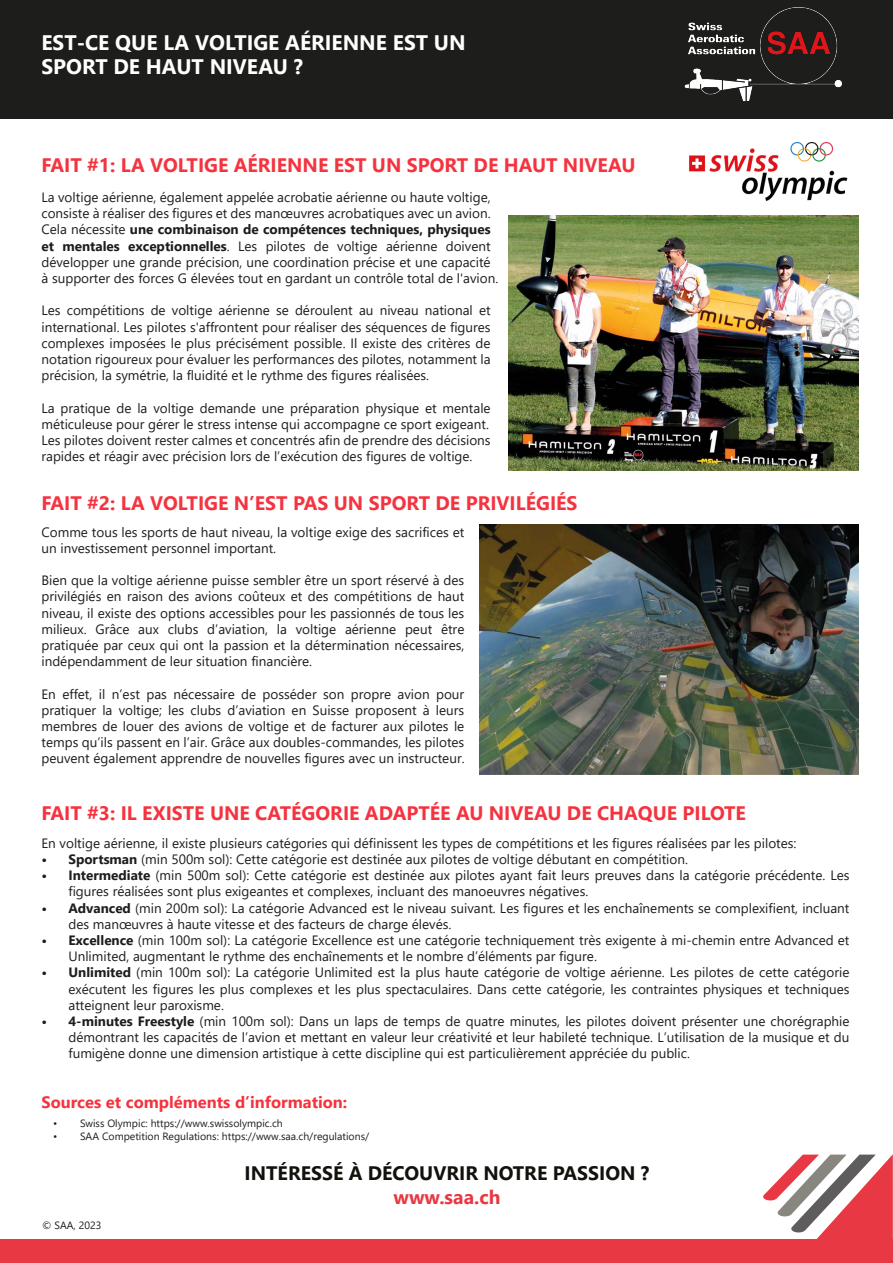
<style>
.page{position:relative;width:893px;height:1263px;background:#fff}
.page>*{position:absolute;margin:0;border:0;box-sizing:border-box;transform-origin:0 0}
.t1{font:700 21px/24px "Segoe UI";color:#fff}
.t2{font:700 19.5px "Segoe UI";color:#f5333f}
.t3{font:700 19.5px "Segoe UI";color:#13110c}
.t4{font:700 19.5px "Segoe UI";color:#e83843}
.t5{font:700 16.5px "Segoe UI";color:#f5333f}
.t6{font:13.5px/16.2px "Segoe UI";color:#1d1d1b}
.t7{font:10.5px "Segoe UI";color:#1d1d1b}
.s1{font-weight:700}
</style>
<div class="page">
<div style="left:0;top:1240px;width:893px;height:23px;background:#e83843"></div>
<svg style="left:762px;top:1154px;width:130px;height:86px"></svg>
<hr style="left:892px;top:1154px;width:1px;height:86px;background:#e83843">
<div style="left:0;top:0;width:893px;height:119px;background:#1d1d1b"></div>
<img style="left:684px;top:7px;width:158px;height:95px">
<img style="left:690px;top:142px;width:157px;height:59px">
<img style="left:479px;top:525px;width:379px;height:249px">
<img style="left:508px;top:215px;width:350px;height:255px">
<h1 class="t1" style="left:41px;top:29px;width:426px">EST-CE QUE LA VOLTIGE AÉRIENNE EST UN<br>SPORT DE HAUT NIVEAU ?</h1>
<h2 class="t2" style="left:41px;top:146px;width:596px">FAIT #1: LA VOLTIGE AÉRIENNE EST UN SPORT DE HAUT NIVEAU</h2>
<p class="t6" style="left:41px;top:188px;width:458px">La voltige aérienne, également appelée acrobatie aérienne ou haute voltige, consiste à réaliser des figures et des manœuvres acrobatiques avec un avion.<br>Cela nécessite <span class="s1">une combinaison de compétences techniques, physiques et mentales exceptionnelles</span>. Les pilotes de voltige aérienne doivent développer une grande précision, une coordination précise et une capacité à supporter des forces G élevées tout en gardant un contrôle total de l'avion.</p>
<p class="t6" style="left:41px;top:301px;width:451px;text-align:justify">Les compétitions de voltige aérienne se déroulent au niveau national et international. Les pilotes s'affrontent pour réaliser des séquences de figures complexes imposées le plus précisément possible. Il existe des critères de notation rigoureux pour évaluer les performances des pilotes, notamment la précision, la symétrie, la fluidité et le rythme des figures réalisées.</p>
<p class="t6" style="left:41px;top:399px;width:451px">La pratique de la voltige demande une préparation physique et mentale méticuleuse pour gérer le stress intense qui accompagne ce sport exigeant.<br>Les pilotes doivent rester calmes et concentrés afin de prendre des décisions rapides et réagir avec précision lors de l’exécution des figures de voltige.</p>
<h2 class="t2" style="left:41px;top:485px;width:538px">FAIT #2: LA VOLTIGE N’EST PAS UN SPORT DE PRIVILÉGIÉS</h2>
<p class="t6" style="left:41px;top:522px;width:424px">Comme tous les sports de haut niveau, la voltige exige des sacrifices et un investissement personnel important.</p>
<p class="t6" style="left:41px;top:571px;width:424px;text-align:justify">Bien que la voltige aérienne puisse sembler être un sport réservé à des privilégiés en raison des avions coûteux et des compétitions de haut niveau, il existe des options accessibles pour les passionnés de tous les milieux. Grâce aux clubs d’aviation, la voltige aérienne peut être pratiquée par ceux qui ont la passion et la détermination nécessaires, indépendamment de leur situation financière.</p>
<p class="t6" style="left:41px;top:684px;width:425px;text-align:justify">En effet, il n’est pas nécessaire de posséder son propre avion pour pratiquer la voltige; les clubs d’aviation en Suisse proposent à leurs membres de louer des avions de voltige et de facturer aux pilotes le temps qu’ils passent en l’air. Grâce aux doubles-commandes, les pilotes peuvent également apprendre de nouvelles figures avec un instructeur.</p>
<h2 class="t2" style="left:41px;top:794px;width:706px">FAIT #3: IL EXISTE UNE CATÉGORIE ADAPTÉE AU NIVEAU DE CHAQUE PILOTE</h2>
<p class="t6" style="left:41px;top:834px;width:757px">En voltige aérienne, il existe plusieurs catégories qui définissent les types de compétitions et les figures réalisées par les pilotes:</p>
<p class="t6" style="left:41px;top:850px;width:648px"><span class="s1">• Sportsman</span> (min 500m sol): Cette catégorie est destinée aux pilotes de voltige débutant en compétition.</p>
<p class="t6" style="left:68px;top:866px;width:783px;text-indent:-27px"><span class="s1">• Intermediate</span> (min 500m sol): Cette catégorie est destinée aux pilotes ayant fait leurs preuves dans la catégorie précédente. Les figures réalisées sont plus exigeantes et complexes, incluant des manoeuvres négatives.</p>
<p class="t6" style="left:68px;top:898px;width:782px;text-indent:-27px"><span class="s1">• Advanced</span> (min 200m sol): La catégorie Advanced est le niveau suivant. Les figures et les enchaînements se complexifient, incluant des manœuvres à haute vitesse et des facteurs de charge élevés.</p>
<p class="t6" style="left:68px;top:931px;width:783px;text-indent:-27px"><span class="s1">• Excellence</span> (min 100m sol): La catégorie Excellence est une catégorie techniquement très exigente à mi-chemin entre Advanced et<br>Unlimited, augmentant le rythme des enchaînements et le nombre d’éléments par figure.</p>
<p class="t6" style="left:68px;top:963px;width:782px;text-align:justify;text-indent:-27px"><span class="s1">• Unlimited</span> (min 100m sol): La catégorie Unlimited est la plus haute catégorie de voltige aérienne. Les pilotes de cette catégorie exécutent les figures les plus complexes et les plus spectaculaires. Dans cette catégorie, les contraintes physiques et techniques atteignent leur paroxisme.</p>
<p class="t6" style="left:68px;top:1012px;width:783px;text-align:justify;text-indent:-27px"><span class="s1">• 4-minutes Freestyle</span> (min 100m sol): Dans un laps de temps de quatre minutes, les pilotes doivent présenter une chorégraphie démontrant les capacités de l’avion et mettant en valeur leur créativité et leur habileté technique. L’utilisation de la musique et du fumigène donne une dimension artistique à cette discipline qui est particulièrement appréciée du public.</p>
<p class="t5" style="left:41px;top:1087px;width:307px">Sources et compléments d’information:</p>
<p class="t7" style="left:53px;top:1113px;width:231px">• Swiss Olympic: https://www.swissolympic.ch</p>
<p class="t7" style="left:53px;top:1126px;width:318px">• SAA Competition Regulations: https://www.saa.ch/regulations/</p>
<p class="t7" style="left:42px;top:1215px;width:61px">© SAA, 2023</p>
<h2 class="t3" style="left:245px;top:1155px;width:406px">INTÉRESSÉ À DÉCOUVRIR NOTRE PASSION ?</h2>
<h2 class="t4" style="left:393px;top:1178px;width:109px">www.saa.ch</h2>
</div>
